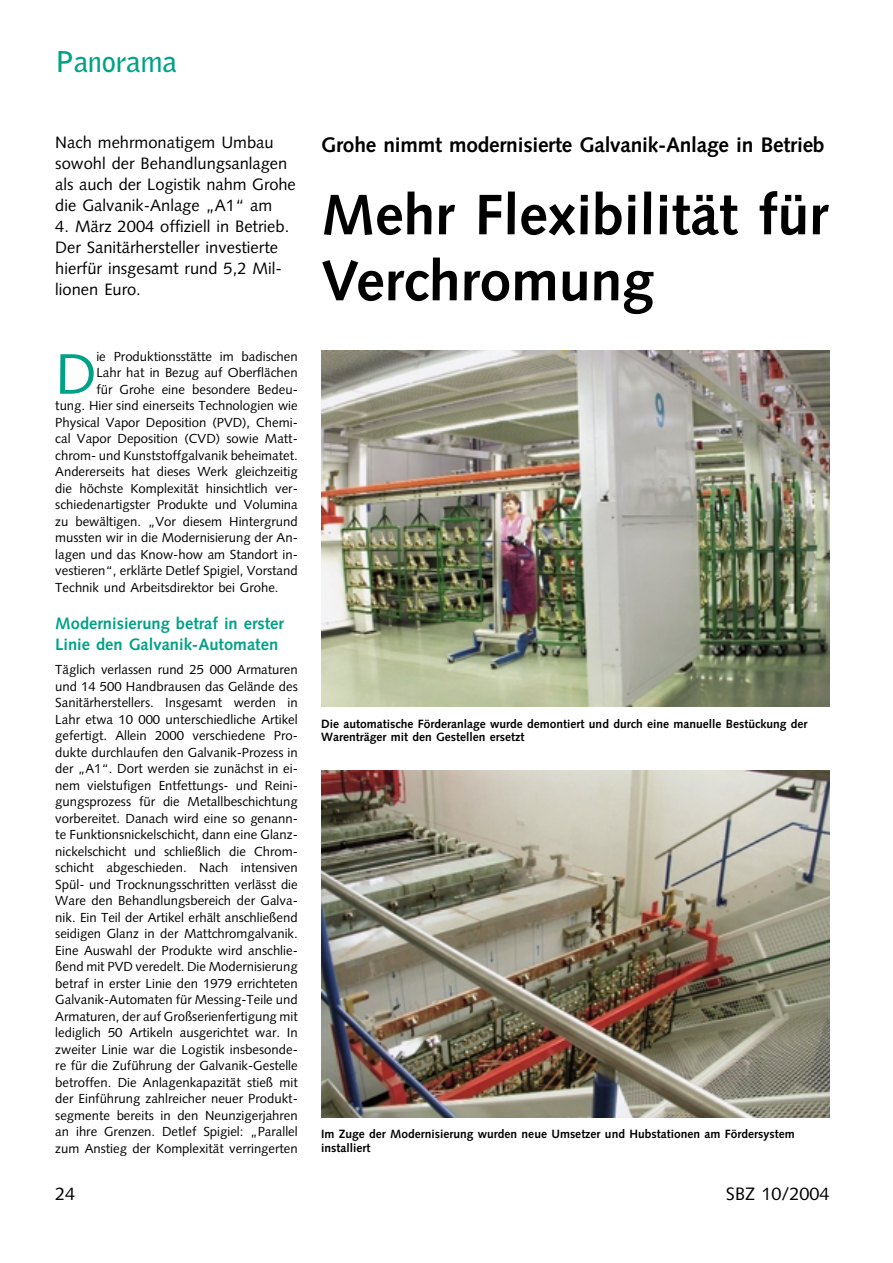
<style>
.page{position:relative;width:893px;height:1263px;background:#fff}
.page>*{position:absolute;margin:0;border:0;box-sizing:border-box;transform-origin:0 0}
.t1{font:57.15px "Syntax";color:#00a286}
.t2{font:700 57px/66px "Syntax";color:#000}
.t3{font:700 28.5px "Bell Gothic";letter-spacing:-.01em;color:#00a286}
.t4{font:700 21px "Syntax";letter-spacing:-.01em;color:#000}
.t5{font:18px "Syntax";color:#000}
.t6{font:16.5px/21px "Syntax";color:#000}
.t7{font:700 16.5px/21px "Syntax";color:#00a286}
.t8{font:13.2px/16.5px "Syntax";color:#000;text-align:justify}
.t9{font:700 12px/13.5px "Syntax";color:#000}
</style>
<div class="page">
<img style="left:321px;top:351px;width:508px;height:356px">
<img style="left:321px;top:771px;width:508px;height:346px">
<h3 class="t3" style="left:55px;top:51px;width:123px">Panorama</h3>
<p class="t6" style="left:55px;top:134px;width:242px">Nach mehrmonatigem Umbau sowohl der Behandlungsanlagen als auch der Logistik nahm Grohe die Galvanik-Anlage „A1“ am</p>
<p class="t6" style="left:55px;top:218px;width:235px">4. März 2004 offiziell in Betrieb.<br>Der Sanitärhersteller investierte hierfür insgesamt rund 5,2 Mil&shy;lionen Euro.</p>
<h3 class="t4" style="left:321px;top:136px;width:505px">Grohe nimmt modernisierte Galvanik-Anlage in Betrieb</h3>
<h2 class="t2" style="left:321px;top:187px;width:508px">Mehr Flexibilität für<br>Verchromung</h2>
<h1 class="t1" style="left:55px;top:351px;width:43px">D</h1>
<p class="t8" style="left:96px;top:349px;width:203px">ie Produktionsstätte im badischen</p>
<p class="t8" style="left:96px;top:366px;width:203px">Lahr hat in Bezug auf Oberflächen</p>
<p class="t8" style="left:96px;top:382px;width:203px">für Grohe eine besondere Bedeu-</p>
<p class="t8" style="left:55px;top:399px;width:244px">tung. Hier sind einerseits Technologien wie</p>
<p class="t8" style="left:55px;top:415px;width:244px">Physical Vapor Deposition (PVD), Chemi-</p>
<p class="t8" style="left:55px;top:432px;width:244px">cal Vapor Deposition (CVD) sowie Matt-</p>
<p class="t8" style="left:55px;top:448px;width:244px">chrom- und Kunststoffgalvanik beheimatet.</p>
<p class="t8" style="left:55px;top:465px;width:244px">Andererseits hat dieses Werk gleichzeitig</p>
<p class="t8" style="left:55px;top:481px;width:244px">die höchste Komplexität hinsichtlich ver-</p>
<p class="t8" style="left:55px;top:498px;width:244px">schiedenartigster Produkte und Volumina</p>
<p class="t8" style="left:55px;top:514px;width:244px">zu bewältigen. „Vor diesem Hintergrund</p>
<p class="t8" style="left:55px;top:531px;width:244px">mussten wir in die Modernisierung der An-</p>
<p class="t8" style="left:55px;top:547px;width:244px">lagen und das Know-how am Standort in-</p>
<p class="t8" style="left:55px;top:564px;width:244px">vestieren“, erklärte Detlef Spigiel, Vorstand</p>
<p class="t8" style="left:55px;top:580px;width:225px">Technik und Arbeitsdirektor bei Grohe.</p>
<p class="t7" style="left:55px;top:615px;width:230px">Modernisierung betraf in erster<br>Linie den Galvanik-Automaten</p>
<p class="t8" style="left:55px;top:663px;width:244px">Täglich verlassen rund 25 000 Armaturen und 14 500 Handbrausen das Gelände des Sanitärherstellers. Insgesamt werden in Lahr etwa 10 000 unterschiedliche Artikel gefertigt. Allein 2000 verschiedene Pro&shy;dukte durchlaufen den Galvanik-Prozess in der „A1“. Dort werden sie zunächst in ei&shy;nem vielstufigen Entfettungs- und Reini&shy;gungsprozess für die Metallbeschichtung vorbereitet. Danach wird eine so genann&shy;te Funktionsnickelschicht, dann eine Glanz&shy;nickelschicht und schließlich die Chrom&shy;schicht abgeschieden. Nach intensiven Spül- und Trocknungsschritten verlässt die Ware den Behandlungsbereich der Galva&shy;nik. Ein Teil der Artikel erhält anschließend seidigen Glanz in der Mattchromgalvanik.<br>Eine Auswahl der Produkte wird anschlie&shy;ßend mit PVD veredelt. Die Modernisierung betraf in erster Linie den 1979 errichteten Galvanik-Automaten für Messing-Teile und Armaturen, der auf Großserienfertigung mit lediglich 50 Artikeln ausgerichtet war. In zweiter Linie war die Logistik insbesonde&shy;re für die Zuführung der Galvanik-Gestelle betroffen. Die Anlagenkapazität stieß mit der Einführung zahlreicher neuer Produkt&shy;segmente bereits in den Neunzigerjahren an ihre Grenzen. Detlef Spigiel: „Parallel zum Anstieg der Komplexität verringerten</p>
<h3 class="t5" style="left:55px;top:1186px;width:22px">24</h3>
<h3 class="t5" style="left:726px;top:1186px;width:105px">SBZ 10/2004</h3>
<p class="t9" style="left:321px;top:718px;width:487px">Die automatische Förderanlage wurde demontiert und durch eine manuelle Bestückung der<br>Warenträger mit den Gestellen ersetzt</p>
<p class="t9" style="left:321px;top:1128px;width:475px">Im Zuge der Modernisierung wurden neue Umsetzer und Hubstationen am Fördersystem installiert</p>
</div>
